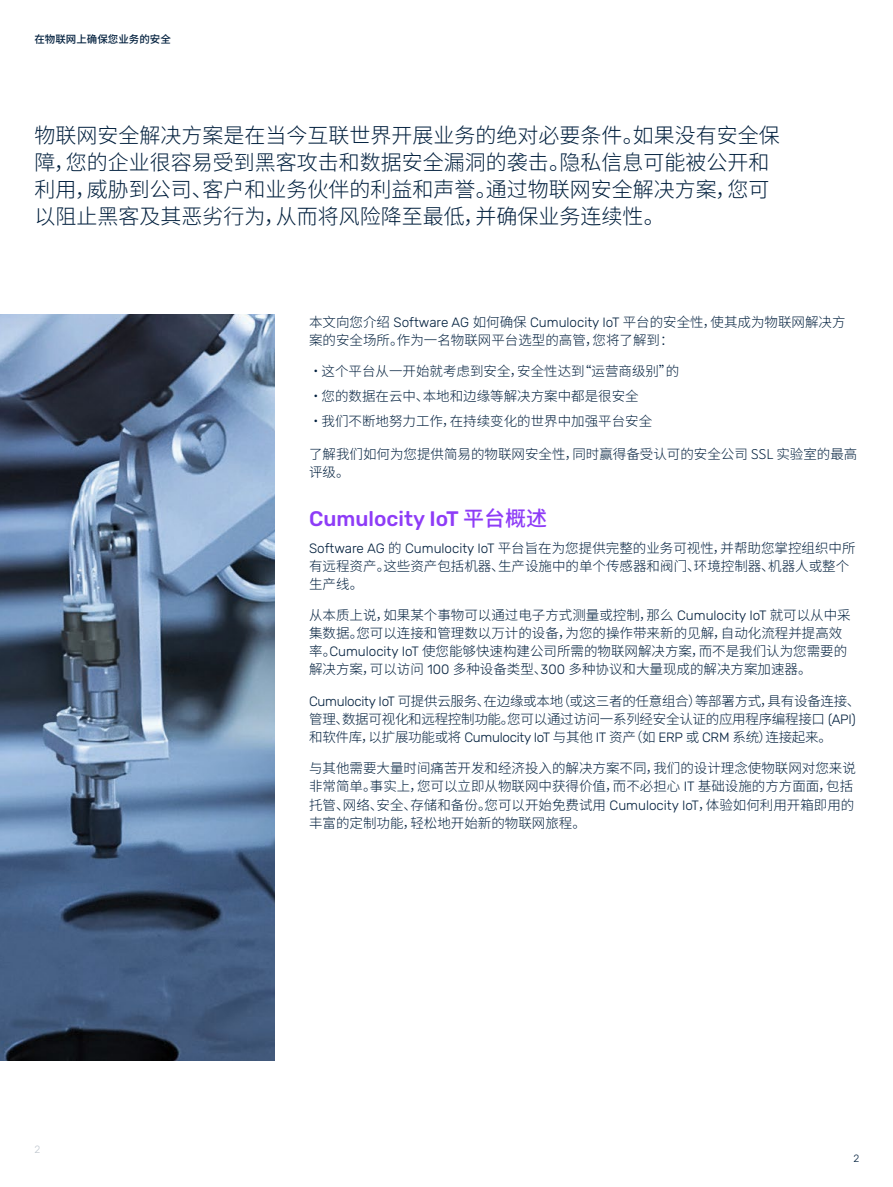
<style>
.page{position:relative;width:893px;height:1187px;background:#fff}
.page>*{position:absolute;margin:0;border:0;box-sizing:border-box;transform-origin:0 0}
.t1{font:300 21px/27px "Source Han Sans CN";color:#011f3d}
.t2{font:500 21px "Rubik";color:#8e3cf7}
.t3{font:300 13.5px/18px "Source Han Sans CN";color:#011f3d}
.t4{font:300 13.5px/18px "Source Han Sans CN";letter-spacing:-.02em;color:#011f3d}
.t5{font:500 10.5px "Source Han Sans CN";color:#011f3d}
.t6{font:300 10.5px "Rubik";color:#c0c7cf}
.t7{font:300 10.5px "Rubik";color:#011f3d}
.s1{font-family:"Rubik"}
.s2{font-family:"Source Han Sans CN"}
</style>
<div class="page">
<img style="left:0;top:315px;width:275px;height:745px">
<p class="t5" style="left:34px;top:33px;width:138px">在物联网上确保您业务的安全</p>
<h1 class="t1" style="left:34px;top:122px;width:747px">物联网安全解决方案是在当今互联世界开展业务的绝对必要条件。如果没有安全保障，您的企业很容易受到黑客攻击和数据安全漏洞的袭击。隐私信息可能被公开和利用，威胁到公司、客户和业务伙伴的利益和声誉。通过物联网安全解决方案，您可以阻止黑客及其恶劣行为，从而将风险降至最低，并确保业务连续性。</h1>
<p class="t6" style="left:34px;top:1142px;width:7px">2</p>
<p class="t3" style="left:309px;top:313px;width:538px">本文向您介绍 <span class="s1">Software AG</span> 如何确保 <span class="s1">Cumulocity IoT</span> 平台的安全性，使其成为物联网解决方案的安全场所。作为一名物联网平台选型的高管，您将了解到：</p>
<p class="t3" style="left:309px;top:362px;width:372px">• 这个平台从一开始就考虑到安全，安全性达到“运营商级别”的</p>
<p class="t3" style="left:309px;top:387px;width:331px">• 您的数据在云中、本地和边缘等解决方案中都是很安全</p>
<p class="t3" style="left:309px;top:412px;width:345px">• 我们不断地努力工作，在持续变化的世界中加强平台安全</p>
<p class="t3" style="left:309px;top:445px;width:550px">了解我们如何为您提供简易的物联网安全性，同时赢得备受认可的安全公司 SSL 实验室的最高评级。</p>
<h1 class="t2" style="left:309px;top:506px;width:240px">Cumulocity IoT <span class="s2">平台概述</span></h1>
<p class="t3" style="left:309px;top:539px;width:548px"><span class="s1">Software AG</span> 的 <span class="s1">Cumulocity IoT</span> 平台旨在为您提供完整的业务可视性，并帮助您掌控组织中所有远程资产。这些资产包括机器、生产设施中的单个传感器和阀门、环境控制器、机器人或整个生产线。</p>
<p class="t3" style="left:309px;top:606px;width:543px">从本质上说，如果某个事物可以通过电子方式测量或控制，那么 <span class="s1">Cumulocity IoT</span> 就可以从中采集数据。您可以连接和管理数以万计的设备，为您的操作带来新的见解，自动化流程并提高效率。<span class="s1">Cumulocity IoT</span> 使您能够快速构建公司所需的物联网解决方案，而不是我们认为您需要的解决方案，可以访问 <span class="s1">100</span> 多种设备类型、<span class="s1">300</span> 多种协议和大量现成的解决方案加速器。</p>
<p class="t4" style="left:309px;top:692px;width:553px"><span class="s1">Cumulocity IoT</span> 可提供云服务、在边缘或本地（或这三者的任意组合）等部署方式，具有设备连接、管理、数据可视化和远程控制功能。您可以通过访问一系列经安全认证的应用程序编程接口 <span class="s1">(API)</span>和软件库，以扩展功能或将 <span class="s1">Cumulocity IoT</span> 与其他 <span class="s1">IT</span> 资产（如 <span class="s1">ERP</span> 或 <span class="s1">CRM</span> 系统）连接起来。</p>
<p class="t3" style="left:309px;top:759px;width:548px">与其他需要大量时间痛苦开发和经济投入的解决方案不同，我们的设计理念使物联网对您来说非常简单。事实上，您可以立即从物联网中获得价值，而不必担心 <span class="s1">IT</span> 基础设施的方方面面，包括托管、网络、安全、存储和备份。您可以开始免费试用 <span class="s1">Cumulocity IoT</span>，体验如何利用开箱即用的丰富的定制功能，轻松地开始新的物联网旅程。</p>
<p class="t7" style="left:853px;top:1152px;width:7px">2</p>
</div>
